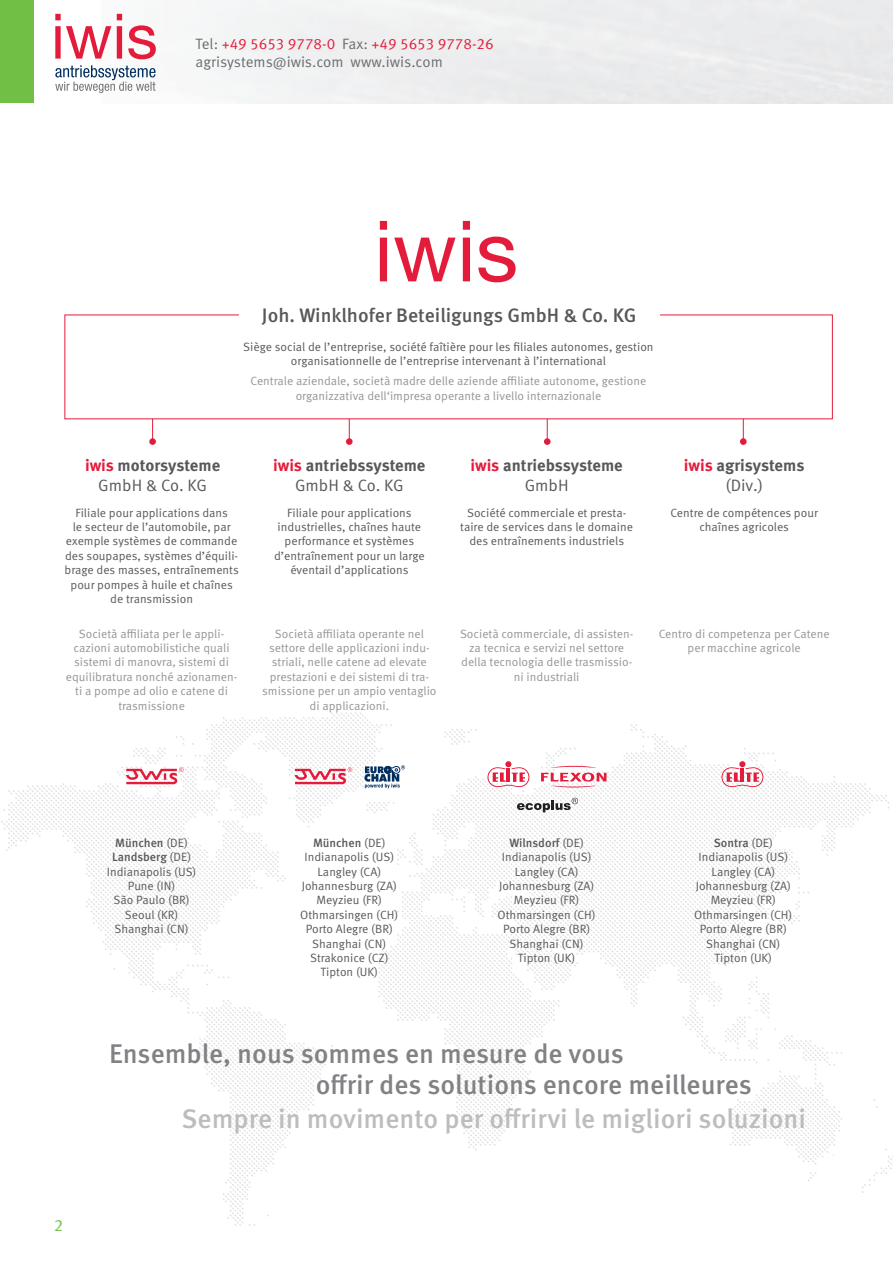
<style>
.page{position:relative;width:893px;height:1263px;background:#fff}
.page>*{position:absolute;margin:0;border:0;box-sizing:border-box;transform-origin:0 0}
.t1{font:500 27px/31.5px "Meta OT";color:#808285}
.t2{font:500 27px "Meta OT";color:#bcbdc0}
.t3{font:500 19.5px "Meta OT";color:#57585a}
.t4{font:700 16.5px/19.8px "Meta OT";color:#57585a;text-align:center}
.t5{font:16.5px "Meta OT";color:#71bf44}
.HEADLINE{font:15px "Meta OT";color:#e41c3b}
.HEADLINE-2{font:15px "Meta OT";color:#6c6d70}
.t6{font:12px/14.4px "Meta OT";color:#57585a;text-align:center}
.t7{font:12px/14.4px "Meta OT";color:#939598;text-align:center}
.s1{color:#6c6d70}
.s2{color:#e41c3b}
.s3{font-weight:400}
.s4{font-weight:500}
</style>
<div class="page">
<div style="left:0;top:0;width:34px;height:103px;background:#71bf44"></div>
<svg style="left:55px;top:65px;width:101px;height:28px"></svg>
<svg style="left:55px;top:14px;width:101px;height:45px"></svg>
<svg style="left:1px;top:712px;width:892px;height:514px"></svg>
<svg style="left:487px;top:761px;width:42px;height:26px"></svg>
<svg style="left:721px;top:761px;width:42px;height:26px"></svg>
<svg style="left:517px;top:798px;width:61px;height:14px"></svg>
<svg style="left:364px;top:765px;width:41px;height:23px"></svg>
<svg style="left:295px;top:767px;width:57px;height:17px"></svg>
<svg style="left:126px;top:767px;width:58px;height:17px"></svg>
<svg style="left:541px;top:766px;width:65px;height:21px"></svg>
<svg style="left:380px;top:221px;width:136px;height:61px"></svg>
<svg style="left:152px;top:419px;width:1px;height:19px"></svg>
<div style="left:149px;top:438px;width:7px;height:7px;background:#e41c3b;border-radius:50%"></div>
<svg style="left:349px;top:419px;width:1px;height:19px"></svg>
<div style="left:346px;top:438px;width:7px;height:7px;background:#e41c3b;border-radius:50%"></div>
<svg style="left:547px;top:419px;width:1px;height:19px"></svg>
<div style="left:544px;top:438px;width:7px;height:7px;background:#e41c3b;border-radius:50%"></div>
<svg style="left:743px;top:419px;width:1px;height:19px"></svg>
<div style="left:740px;top:438px;width:7px;height:7px;background:#e41c3b;border-radius:50%"></div>
<p class="HEADLINE" style="left:196px;top:35px;width:300px"><span class="s1">Tel:</span> +49 5653 9778-0 <span class="s1">Fax:</span> +49 5653 9778-26</p>
<p class="HEADLINE-2" style="left:196px;top:53px;width:249px">agrisystems@iwis.com www.iwis.com</p>
<h2 class="t3" style="left:262px;top:303px;width:376px">Joh. Winklhofer Beteiligungs GmbH &amp; Co. KG</h2>
<p class="t6" style="left:243px;top:339px;width:412px">Siège social de l’entreprise, société faîtière pour les filiales autonomes, gestion organisationnelle de l’entreprise intervenant à l’international</p>
<p class="t7" style="left:251px;top:374px;width:397px">Centrale aziendale, società madre delle aziende affiliate autonome, gestione organizzativa dell‘impresa operante a livello internazionale</p>
<h3 class="t4" style="left:85px;top:455px;width:137px"><span class="s2">iwis</span> motorsysteme<br><span class="s3">GmbH &amp; Co. KG</span></h3>
<h3 class="t4" style="left:273px;top:455px;width:154px"><span class="s2">iwis</span> antriebssysteme<br><span class="s3">GmbH &amp; Co. KG</span></h3>
<h3 class="t4" style="left:471px;top:455px;width:154px"><span class="s2">iwis</span> antriebssysteme<br><span class="s3">GmbH</span></h3>
<h3 class="t4" style="left:684px;top:455px;width:122px"><span class="s2">iwis</span> agrisystems <span class="s3">(Div.)</span></h3>
<p class="t6" style="left:65px;top:505px;width:176px">Filiale pour applications dans<br>le secteur de l’automobile, par exemple systèmes de commande des soupapes, systèmes d’équili&shy;brage des masses, entraînements pour pompes à huile et chaînes de transmission</p>
<p class="t7" style="left:66px;top:626px;width:173px">Società affiliata per le appli&shy;cazioni automobilistiche quali sistemi di manovra, sistemi di equilibratura nonché azionamen&shy;ti a pompe ad olio e catene di trasmissione</p>
<p class="t6" style="left:460px;top:505px;width:174px">Société commerciale et presta&shy;taire de services dans le domaine des entraînements industriels</p>
<p class="t6" style="left:670px;top:505px;width:149px">Centre de compétences pour chaînes agricoles</p>
<p class="t6" style="left:274px;top:505px;width:152px">Filiale pour applications industrielles, chaînes haute performance et systèmes d’entraînement pour un large éventail d’applications</p>
<p class="t7" style="left:262px;top:626px;width:176px">Società affiliata operante nel settore delle applicazioni indu&shy;striali, nelle catene ad elevate prestazioni e dei sistemi di tra&shy;smissione per un ampio ventaglio di applicazioni.</p>
<p class="t7" style="left:460px;top:626px;width:175px">Società commerciale, di assisten&shy;za tecnica e servizi nel settore della tecnologia delle trasmissio&shy;ni industriali</p>
<p class="t7" style="left:659px;top:627px;width:172px">Centro di competenza per Catene per macchine agricole</p>
<p class="t6" style="left:107px;top:835px;width:91px"><span class="s4">München</span> (DE)<br><span class="s4">Landsberg</span> (DE)<br>Indianapolis (US)<br>Pune (IN)<br>São Paulo (BR)<br>Seoul (KR)<br>Shanghai (CN)</p>
<p class="t6" style="left:300px;top:835px;width:100px"><span class="s4">München</span> (DE)<br>Indianapolis (US)<br>Langley (CA)<br>Johannesburg (ZA)<br>Meyzieu (FR)<br>Othmarsingen (CH)<br>Porto Alegre (BR)<br>Shanghai (CN)<br>Strakonice (CZ)<br>Tipton (UK)</p>
<p class="t6" style="left:498px;top:835px;width:100px"><span class="s4">Wilnsdorf</span> (DE)<br>Indianapolis (US)<br>Langley (CA)<br>Johannesburg (ZA)<br>Meyzieu (FR)<br>Othmarsingen (CH)<br>Porto Alegre (BR)<br>Shanghai (CN)<br>Tipton (UK)</p>
<p class="t6" style="left:694px;top:835px;width:100px"><span class="s4">Sontra</span> (DE)<br>Indianapolis (US)<br>Langley (CA)<br>Johannesburg (ZA)<br>Meyzieu (FR)<br>Othmarsingen (CH)<br>Porto Alegre (BR)<br>Shanghai (CN)<br>Tipton (UK)</p>
<p class="t5" style="left:54px;top:1215px;width:11px">2</p>
<h1 class="t1" style="left:316px;top:1038px;width:438px;text-indent:-207px">Ensemble, nous sommes en mesure de vous<br>offrir des solutions encore meilleures</h1>
<h1 class="t2" style="left:181px;top:1102px;width:626px">Sempre in movimento per offrirvi le migliori soluzioni</h1>
</div>
